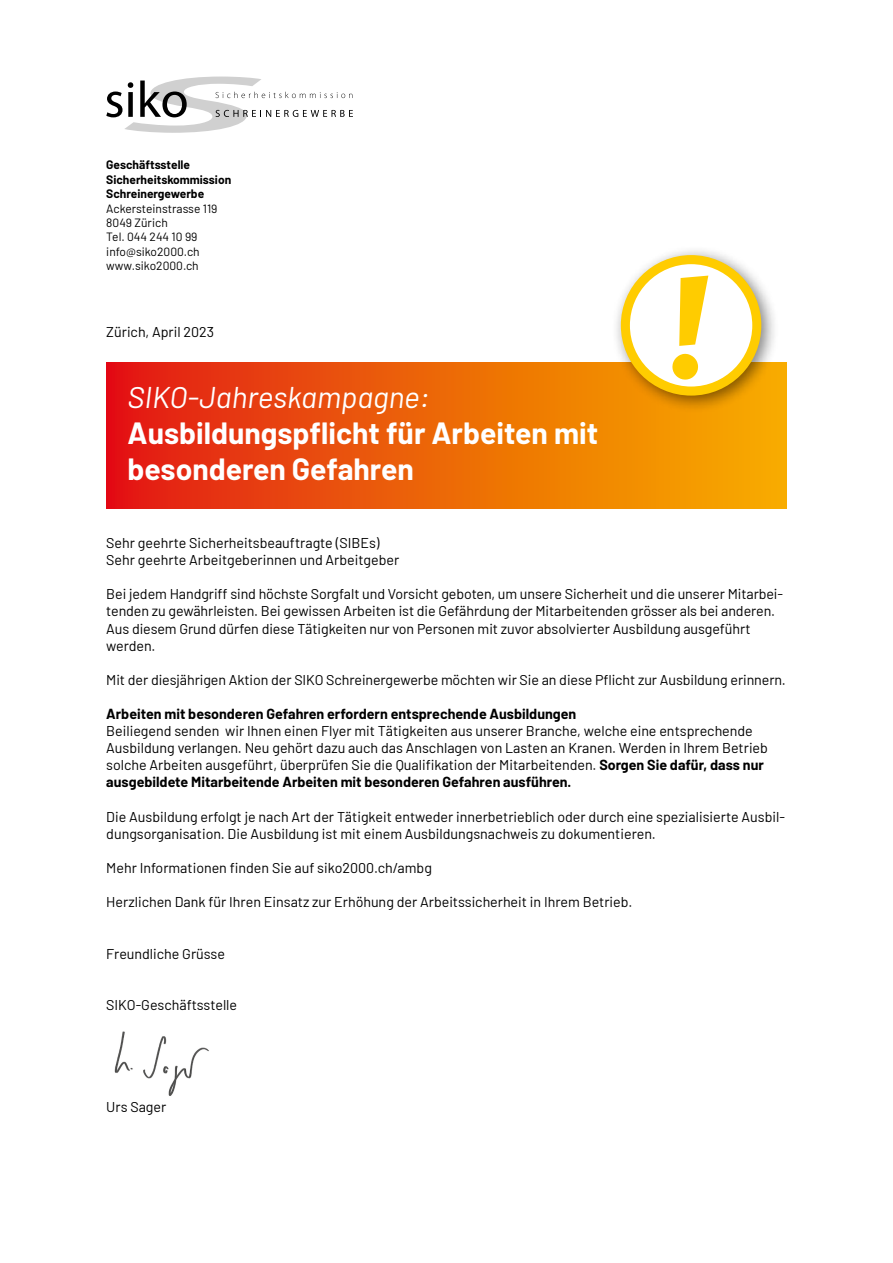
<style>
.page{position:relative;width:893px;height:1263px;background:#fff}
.page>*{position:absolute;margin:0;border:0;box-sizing:border-box;transform-origin:0 0}
.t1{font:700 30px/36px "Barlow";color:#fff}
.t2{font:italic 30px "Barlow";color:#fff}
.t3{font:14.25px/17.1px "Barlow";color:#000}
.t4{font:700 14.25px "Barlow";color:#000}
.t5{font:12px/14.4px "Barlow";color:#000}
.t6{font:700 12px/14.4px "Barlow";color:#000}
.s1{font-weight:700}
</style>
<div class="page">
<img style="left:114px;top:1031px;width:95px;height:65px">
<div style="left:106px;top:362px;width:681px;height:146px;background:linear-gradient(to right,#e21a15,#f7b200)"></div>
<div style="left:611px;top:246px;width:169px;height:168px;background:#000;opacity:.5"></div>
<svg style="left:621px;top:255px;width:140px;height:141px"></svg>
<svg style="left:106px;top:77px;width:247px;height:56px"></svg>
<p class="t6" style="left:106px;top:157px;width:126px">Geschäftsstelle<br>Sicherheitskommission<br>Schreinergewerbe</p>
<p class="t5" style="left:106px;top:200px;width:113px">Ackersteinstrasse 119<br>8049 Zürich<br>Tel. 044 244 10 99 info@siko2000.ch www.siko2000.ch</p>
<p class="t3" style="left:106px;top:323px;width:109px">Zürich, April 2023</p>
<h1 class="t2" style="left:128px;top:375px;width:304px">SIKO-Jahreskampagne:</h1>
<h1 class="t1" style="left:128px;top:412px;width:472px">Ausbildungspflicht für Arbeiten mit besonderen Gefahren</h1>
<p class="t3" style="left:106px;top:533px;width:294px">Sehr geehrte Sicherheitsbeauftragte (SIBEs)<br>Sehr geehrte Arbeitgeberinnen und Arbeitgeber</p>
<p class="t3" style="left:106px;top:585px;width:678px">Bei jedem Handgriff sind höchste Sorgfalt und Vorsicht geboten, um unsere Sicherheit und die unserer Mitarbei&shy;tenden zu gewährleisten. Bei gewissen Arbeiten ist die Gefährdung der Mitarbeitenden grösser als bei anderen.<br>Aus diesem Grund dürfen diese Tätigkeiten nur von Personen mit zuvor absolvierter Ausbildung ausgeführt werden.</p>
<p class="t3" style="left:106px;top:670px;width:681px">Mit der diesjährigen Aktion der SIKO Schreinergewerbe möchten wir Sie an diese Pflicht zur Ausbildung erinnern.</p>
<p class="t4" style="left:106px;top:703px;width:472px">Arbeiten mit besonderen Gefahren erfordern entsprechende Ausbildungen</p>
<p class="t3" style="left:106px;top:721px;width:663px">Beiliegend senden wir Ihnen einen Flyer mit Tätigkeiten aus unserer Branche, welche eine entsprechende Ausbildung verlangen. Neu gehört dazu auch das Anschlagen von Lasten an Kranen. Werden in Ihrem Betrieb solche Arbeiten ausgeführt, überprüfen Sie die Qualifikation der Mitarbeitenden. <span class="s1">Sorgen Sie dafür, dass nur ausgebildete Mitarbeitende Arbeiten mit besonderen Gefahren ausführen.</span></p>
<p class="t3" style="left:106px;top:807px;width:680px">Die Ausbildung erfolgt je nach Art der Tätigkeit entweder innerbetrieblich oder durch eine spezialisierte Ausbil&shy;dungsorganisation. Die Ausbildung ist mit einem Ausbildungsnachweis zu dokumentieren.</p>
<p class="t3" style="left:106px;top:858px;width:327px">Mehr Informationen finden Sie auf siko2000.ch/ambg</p>
<p class="t3" style="left:106px;top:892px;width:527px">Herzlichen Dank für Ihren Einsatz zur Erhöhung der Arbeitssicherheit in Ihrem Betrieb.</p>
<p class="t3" style="left:106px;top:944px;width:120px">Freundliche Grüsse</p>
<p class="t3" style="left:106px;top:995px;width:132px">SIKO-Geschäftsstelle</p>
<p class="t3" style="left:106px;top:1098px;width:62px">Urs Sager</p>
</div>
